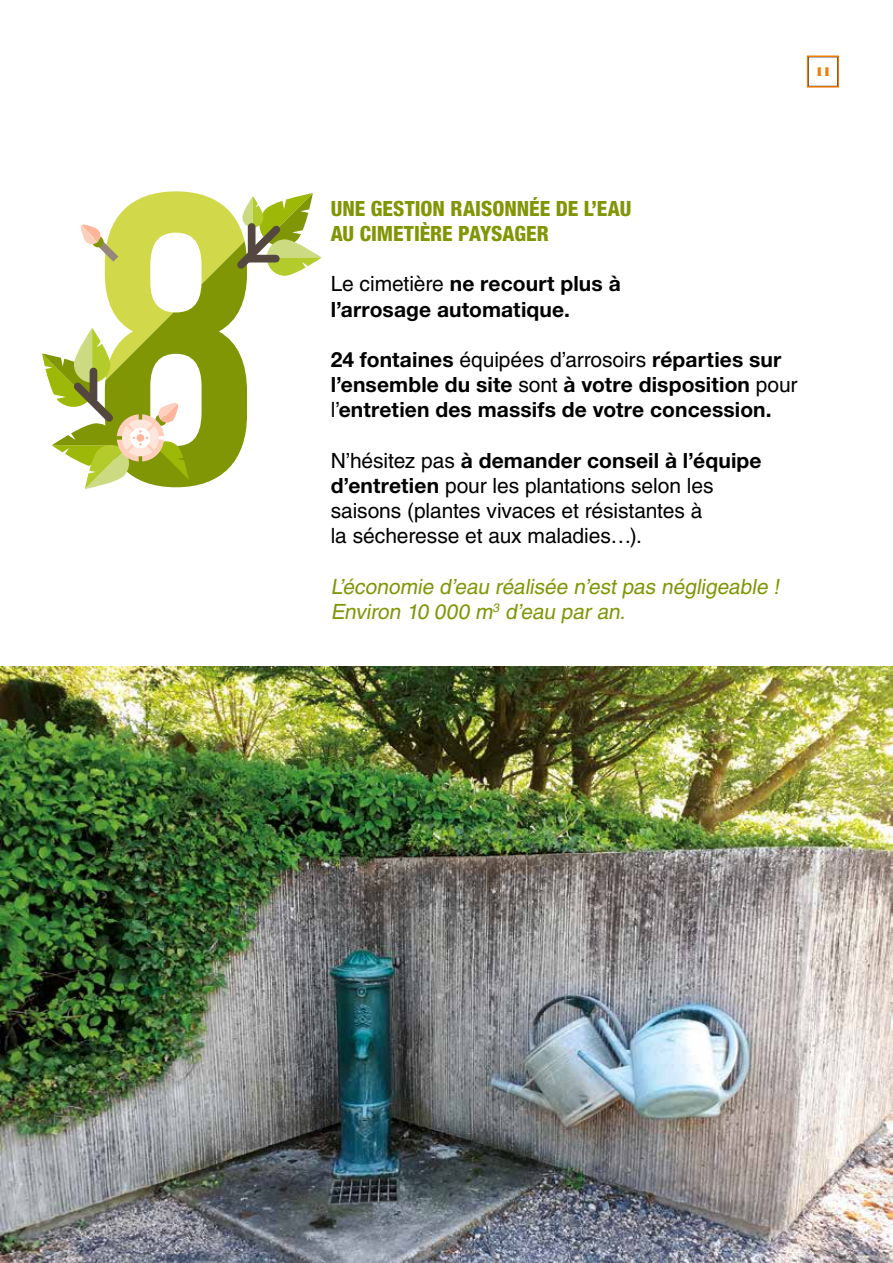
<style>
.page{position:relative;width:893px;height:1263px;background:#fff}
.page>*{position:absolute;margin:0;border:0;box-sizing:border-box;transform-origin:0 0}
.t1{font:700 21px/25.2px "Helvetica Neue LT Pro";letter-spacing:.005em;color:#000}
.t2{font:21px/25.2px "Helvetica";letter-spacing:-.005em;color:#000}
.t3{font:italic 21px/25.2px "Helvetica";color:#809605}
.t4{font:800 condensed 21px/25.2px "Helvetica Neue LT Pro";color:#809605}
.t5{font:13.5px "Bodoni MT Black";color:#ef7d04}
.s1{font-family:"Helvetica";font-weight:400}
.s2{font-family:"Helvetica Neue LT Pro";font-weight:700}
</style>
<div class="page">
<div style="left:807px;top:56px;width:32px;height:32px;border:2px solid #ef7d04"></div>
<svg style="left:42px;top:191px;width:280px;height:298px"></svg>
<img style="left:0;top:667px;width:893px;height:596px">
<p class="t5" style="left:815px;top:64px;width:18px">11</p>
<p class="t4" style="left:331px;top:195px;width:302px">UNE GESTION RAISONNÉE DE L’EAU<br>AU CIMETIÈRE PAYSAGER</p>
<p class="t1" style="left:331px;top:271px;width:292px"><span class="s1">Le cimetière</span> ne recourt plus à l’arrosage automatique.</p>
<p class="t1" style="left:331px;top:346px;width:468px">24 fontaines <span class="s1">équipées d’arrosoirs</span> réparties sur l’ensemble du site <span class="s1">sont</span> à votre disposition <span class="s1">pour l’</span>entretien des massifs de votre concession.</p>
<p class="t1" style="left:331px;top:447px;width:432px"><span class="s1">N’hésitez pas</span> à demander conseil à l’équipe</p>
<p class="t2" style="left:331px;top:473px;width:384px"><span class="s2">d’entretien</span> pour les plantations selon les saisons (plantes vivaces et résistantes à la sécheresse et aux maladies…).</p>
<p class="t3" style="left:331px;top:574px;width:454px">L’économie d’eau réalisée n’est pas négligeable !<br>Environ 10 000 m<sup>3</sup> d’eau par an.</p>
</div>
